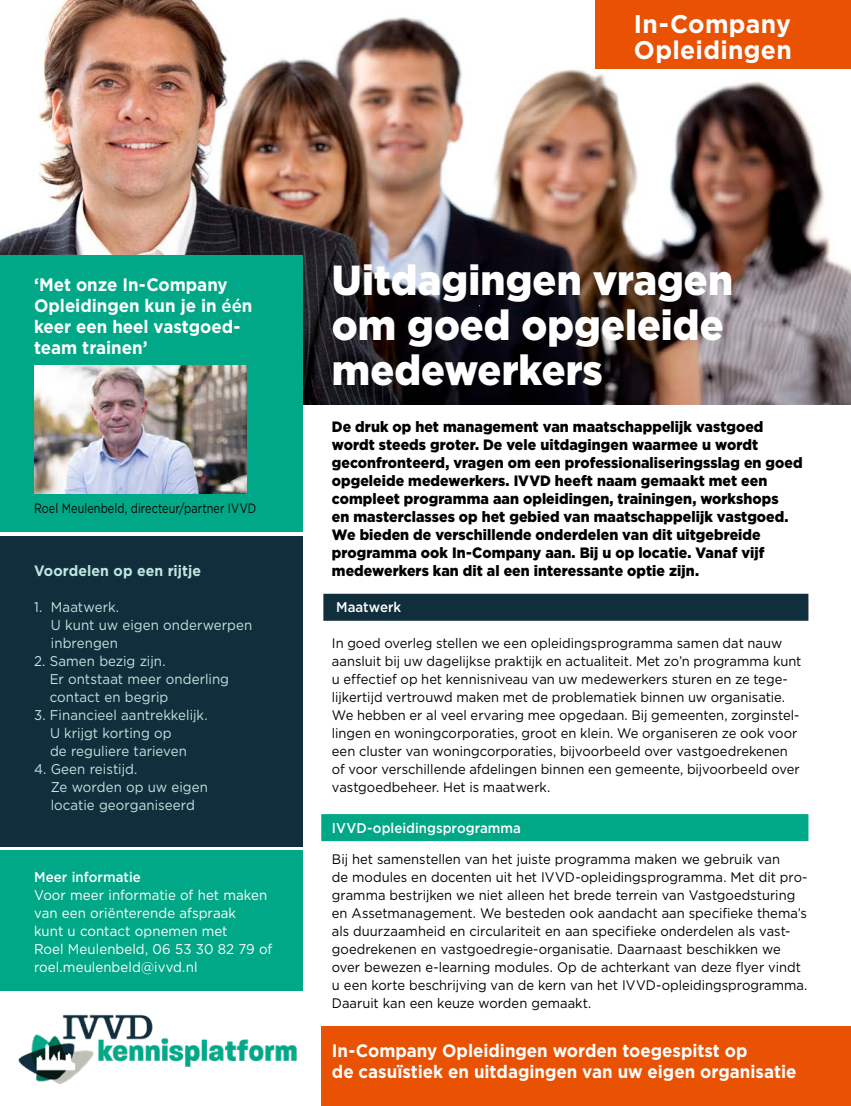
<style>
.page{position:relative;width:851px;height:1106px;background:#fff}
.page>*{position:absolute;margin:0;border:0;box-sizing:border-box;transform-origin:0 0}
._1_varia_Kop_Dag{font:900 42px/45px "Gotham";color:#fff;scale:.94 1}
.quote_12_med_small_L{font:700 25.5px/25.5px "Gotham";letter-spacing:.01em;color:#fff}
.quote_12{font:700 18px/21px "Gotham";color:#fff;scale:.94 1}
._3_varia_redactie_bo{font:900 15px/18px "Gotham";letter-spacing:.005em;color:#000;scale:.94 1}
._2_varia_redactie_bo{font:700 15px "Gotham";letter-spacing:.005em;color:#bfe8e0;scale:.94 1}
._2_varia_redactie_bo-2{font:14.1px/18px "Gotham";letter-spacing:.005em;color:#bfe8e0;scale:.94 1}
._2_varia_redactie_bo-3{font:14.1px/18px "Gotham";letter-spacing:.005em;color:#fff;scale:.94 1}
._2_varia_redactie_ba{font:500 14.1px "Gotham";color:#fff;scale:.94 1}
._2_varia_redactie_bo-4{font:500 14.1px "Gotham";letter-spacing:.005em;color:#fff;scale:.94 1}
.body_10_r{font:13.8px/18px "Gotham";color:#000;scale:.94 1}
._3_varia_redactie_bo-2{font:13.8px/18px "Gotham";color:#000;scale:.94 1}
._3_varia_redactie_sp{font:13.5px "Gotham";letter-spacing:.01em;color:#000;scale:.8 1}
.s1{font-weight:500}
</style>
<div class="page">
<div style="left:0;top:536px;width:302px;height:310px;background:#112e3d"></div>
<div style="left:0;top:850px;width:302px;height:141px;background:#00a888"></div>
<img style="left:0;top:0;width:850px;height:404px">
<div style="left:0;top:255px;width:302px;height:277px;background:#00a888"></div>
<div style="left:322px;top:1026px;width:528px;height:80px;background:#e95103"></div>
<div style="left:595px;top:0;width:255px;height:68px;background:#e95103"></div>
<img style="left:34px;top:366px;width:213px;height:127px">
<div style="left:323px;top:594px;width:485px;height:27px;background:#112e3d"></div>
<div style="left:321px;top:814px;width:487px;height:27px;background:#00a888"></div>
<img style="left:19px;top:1014px;width:278px;height:70px">
<p class="quote_12_med_small_L" style="left:634px;top:11px;width:159px">In-Company<br>Opleidingen</p>
<p class="quote_12" style="left:34px;top:274px;width:234px">‘Met onze In-Company<br>Opleidingen kun je in <span class="s1">éé</span>n keer een heel vastgoed&shy;team trainen’</p>
<p class="_3_varia_redactie_sp" style="left:34px;top:499px;width:279px">Roel Meulenbeld, directeur/partner IVVD</p>
<p class="_2_varia_redactie_bo" style="left:34px;top:561px;width:179px">Voordelen op een rijtje</p>
<p class="_2_varia_redactie_bo-2" style="left:51px;top:598px;width:216px;text-indent:-17px">1. Maatwerk.<br>U kunt uw eigen onderwerpen inbrengen</p>
<p class="_2_varia_redactie_bo-2" style="left:50px;top:652px;width:192px;text-indent:-16px">2. Samen bezig zijn.<br>Er ontstaat meer onderling contact en begrip</p>
<p class="_2_varia_redactie_bo-2" style="left:50px;top:706px;width:169px;text-indent:-16px">3. Financieel aantrekkelijk.<br>U krijgt korting op<br>de reguliere tarieven</p>
<p class="_2_varia_redactie_bo-2" style="left:51px;top:760px;width:169px;text-indent:-17px">4. Geen reistijd.<br>Ze worden op uw eigen locatie georganiseerd</p>
<p class="_2_varia_redactie_bo-4" style="left:34px;top:868px;width:115px">Meer informatie</p>
<p class="_2_varia_redactie_bo-3" style="left:34px;top:886px;width:255px">Voor meer informatie of het maken van een oriënterende afspraak<br>kunt u contact opnemen met<br>Roel Meulenbeld, 06 53 30 82 79 of roel.meulenbeld@ivvd.nl</p>
<p class="_1_varia_Kop_Dag" style="left:332px;top:257px;width:428px">Uitdagingen vragen om goed opgeleide medewerkers</p>
<p class="_3_varia_redactie_bo" style="left:332px;top:418px;width:502px">De druk op het management van maatschappelijk vastgoed wordt steeds groter. De vele uitdagingen waarmee u wordt geconfronteerd, vragen om een professionaliseringsslag en goed opgeleide medewerkers. IVVD heeft naam gemaakt met een compleet programma aan opleidingen, trainingen, workshops<br>en masterclasses op het gebied van maatschappelijk vastgoed.<br>We bieden de verschillende onderdelen van dit uitgebreide programma ook In-Company aan. Bij u op locatie. Vanaf vijf medewerkers kan dit al een interessante optie zijn.</p>
<p class="_2_varia_redactie_ba" style="left:336px;top:598px;width:71px">Maatwerk</p>
<p class="body_10_r" style="left:332px;top:634px;width:501px">In goed overleg stellen we een opleidingsprogramma samen dat nauw aansluit bij uw dagelijkse praktijk en actualiteit. Met zo’n programma kunt u effectief op het kennisniveau van uw medewerkers sturen en ze tege&shy;lijkertijd vertrouwd maken met de problematiek binnen uw organisatie.<br>We hebben er al veel ervaring mee opgedaan. Bij gemeenten, zorginstel&shy;lingen en woningcorporaties, groot en klein. We organiseren ze ook voor een cluster van woningcorporaties, bijvoorbeeld over vastgoedrekenen of voor verschillende afdelingen binnen een gemeente, bijvoorbeeld over vastgoedbeheer. Het is maatwerk.</p>
<p class="_2_varia_redactie_ba" style="left:332px;top:818px;width:203px">IVVD-opleidingsprogramma</p>
<p class="_3_varia_redactie_bo-2" style="left:332px;top:850px;width:507px">Bij het samenstellen van het juiste programma maken we gebruik van<br>de modules en docenten uit het IVVD-opleidingsprogramma. Met dit pro&shy;gramma bestrijken we niet alleen het brede terrein van Vastgoedsturing en Assetmanagement. We besteden ook aandacht aan specifieke thema’s als duurzaamheid en circulariteit en aan specifieke onderdelen als vast&shy;goedrekenen en vastgoedregie-organisatie. Daarnaast beschikken we over bewezen e-learning modules. Op de achterkant van deze flyer vindt u een korte beschrijving van de kern van het IVVD-opleidingsprogramma.<br>Daaruit kan een keuze worden gemaakt.</p>
<p class="quote_12" style="left:332px;top:1039px;width:495px">In-Company Opleidingen worden toegespitst op<br>de casuïstiek en uitdagingen van uw eigen organisatie</p>
</div>
